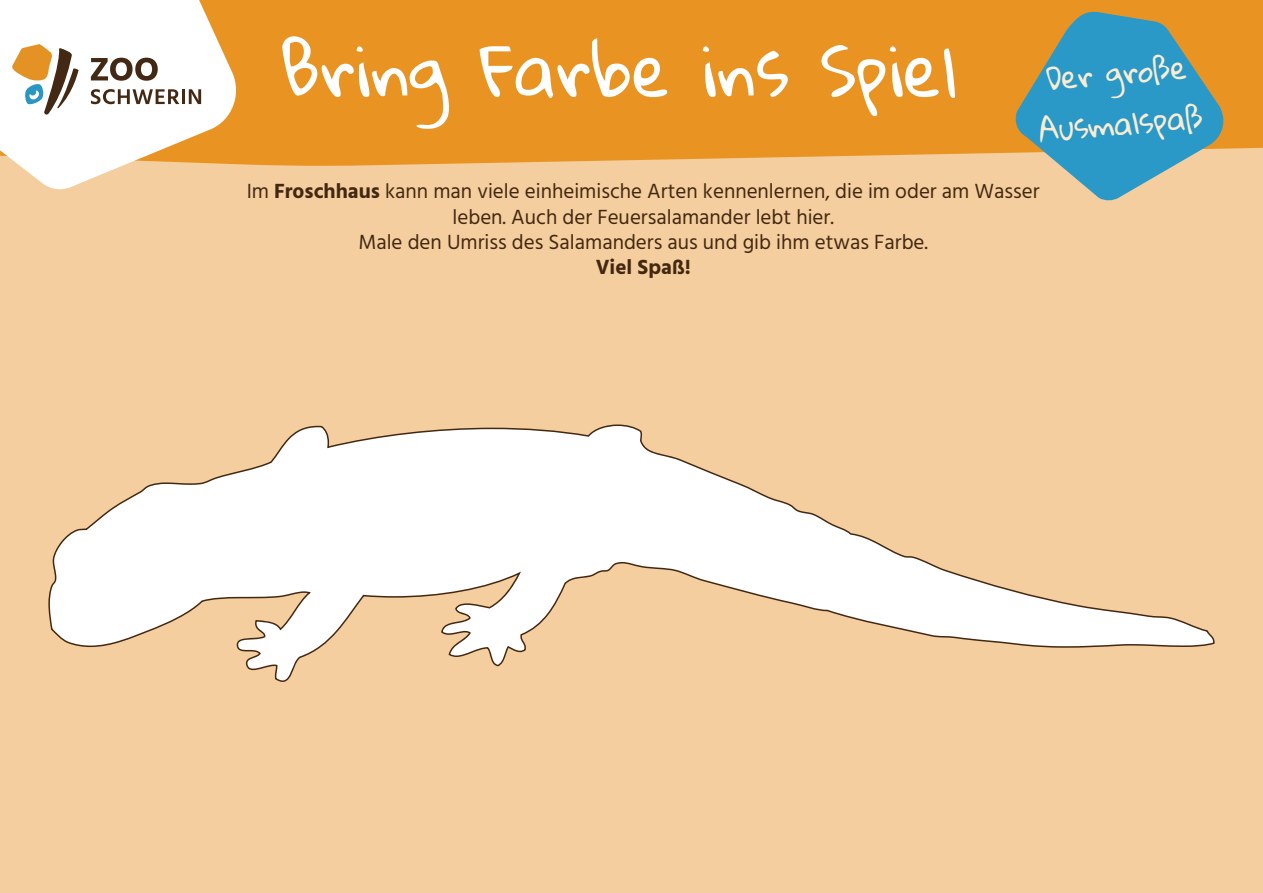
<style>
.page{position:relative;width:1263px;height:893px;background:#fff}
.page>*{position:absolute;margin:0;border:0;box-sizing:border-box;transform-origin:0 0}
.t1{font:69px "Gloria Hallelujah";color:#fff}
.t2{font:30px/51px "Gloria Hallelujah";color:#faecd2;text-align:center}
.t3{font:21px/25.2px "Hind";color:#432811;text-align:center}
.t4{font:700 21px "Hind";color:#432811}
.s1{font-weight:700}
</style>
<div class="page">
<div style="left:0;top:167px;width:1263px;height:726px;background:#f5ce9f"></div>
<div style="left:242px;top:0;width:1021px;height:167px;background:#e99422"></div>
<svg style="left:1013px;top:10px;width:215px;height:191px;background:#74a09c"></svg>
<div style="left:47px;top:421px;width:1167px;height:268px;background:#f5ce9f"></div>
<svg style="left:48px;top:424px;width:1166px;height:258px;fill:#f5ce9f"></svg>
<svg style="left:0;top:0;width:242px;height:191px"></svg>
<svg style="left:0;top:0;width:79px;height:167px"></svg>
<svg style="left:91px;top:58px;width:67px;height:23px"></svg>
<svg style="left:91px;top:89px;width:88px;height:15px"></svg>
<hr style="left:182px;top:89px;width:3px;height:15px;background:#432814">
<svg style="left:189px;top:89px;width:12px;height:15px"></svg>
<hr style="left:0;top:0;width:1px;height:149px;background:#e99422">
<h1 class="t1" style="left:280px;top:33px;width:679px">Bring Farbe ins Spiel</h1>
<h2 class="t2" style="left:1032px;top:56px;width:166px;rotate:-5deg">Der große<br>Ausmalspaß</h2>
<p class="t3" style="left:247px;top:180px;width:794px">Im <span class="s1">Froschhaus</span> kann man viele einheimische Arten kennenlernen, die im oder am Wasser leben. Auch der Feuersalamander lebt hier.<br>Male den Umriss des Salamanders aus und gib ihm etwas Farbe.</p>
<p class="t4" style="left:596px;top:254px;width:96px">Viel Spaß!</p>
</div>
